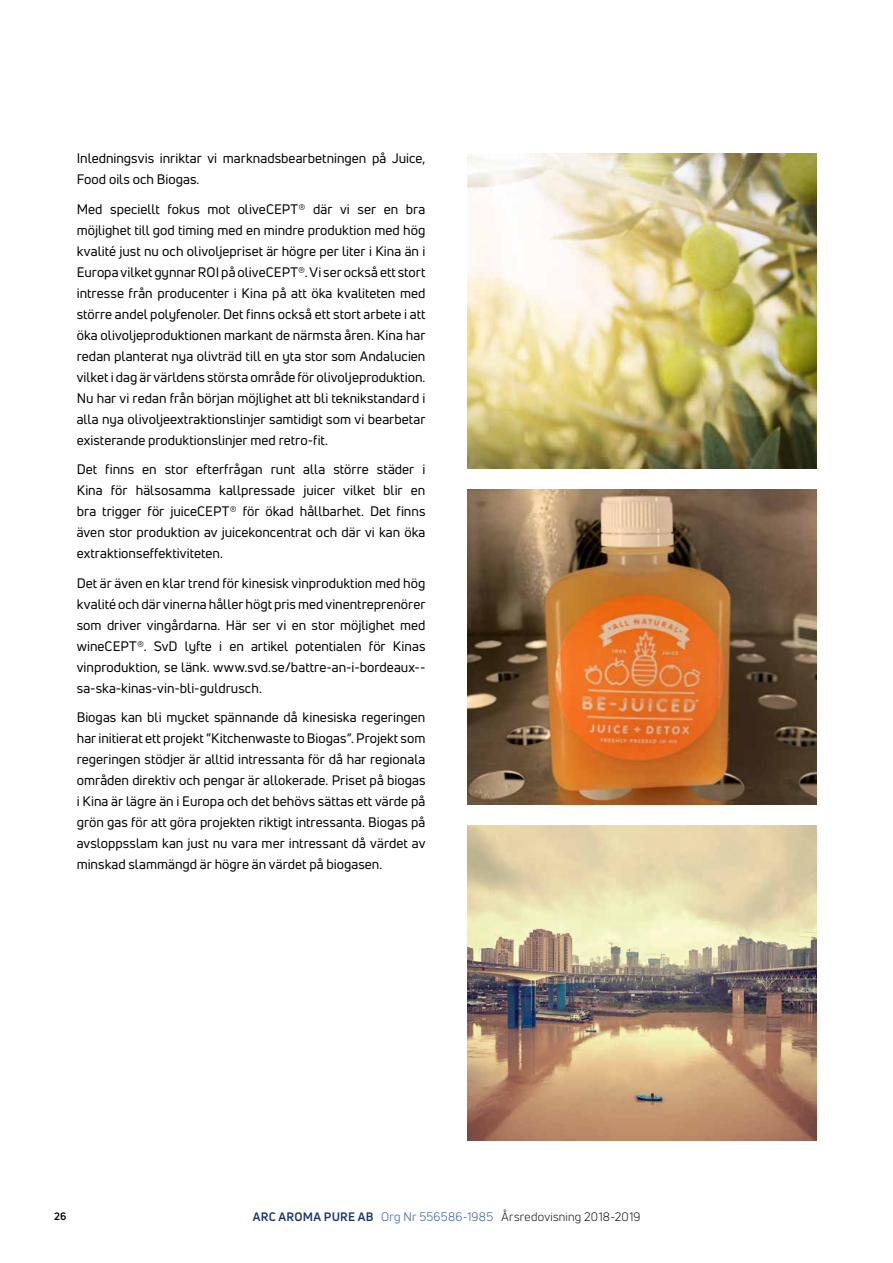
<style>
.page{position:relative;width:893px;height:1263px;background:#fff}
.page>*{position:absolute;margin:0;border:0;box-sizing:border-box;transform-origin:0 0}
.t1{font:13.5px/21px "Uni Neue";letter-spacing:.005em;color:#000;text-align:justify}
.t2{font:12px "Uni Neue";letter-spacing:.02em;color:#000}
.t3{font:700 10.5px "Uni Neue";color:#000}
.s1{font-weight:700;color:#1b3369}
.s2{color:#274f9e}
</style>
<div class="page">
<img style="left:468px;top:489px;width:349px;height:315px">
<img style="left:468px;top:153px;width:349px;height:315px">
<img style="left:468px;top:825px;width:349px;height:315px">
<p class="t1" style="left:77px;top:148px;width:350px">Inledningsvis inriktar vi marknadsbearbetningen på Juice,<br>Food oils och Biogas.</p>
<p class="t1" style="left:77px;top:198px;width:350px">Med speciellt fokus mot oliveCEPT® där vi ser en bra möjlighet till god timing med en mindre produktion med hög kvalité just nu och olivoljepriset är högre per liter i Kina än i Europa vilket gynnar ROI på oliveCEPT®. Vi ser också ett stort intresse från producenter i Kina på att öka kvaliteten med större andel polyfenoler. Det finns också ett stort arbete i att öka olivoljeproduktionen markant de närmsta åren. Kina har redan planterat nya olivträd till en yta stor som Andalucien vilket i dag är världens största område för olivoljeproduktion.<br>Nu har vi redan från början möjlighet att bli teknikstandard i alla nya olivoljeextraktionslinjer samtidigt som vi bearbetar existerande produktionslinjer med retro-fit.</p>
<p class="t1" style="left:77px;top:459px;width:350px">Det finns en stor efterfrågan runt alla större städer i Kina för hälsosamma kallpressade juicer vilket blir en bra trigger för juiceCEPT® för ökad hållbarhet. Det finns även stor produktion av juicekoncentrat och där vi kan öka extraktionseffektiviteten.</p>
<p class="t1" style="left:77px;top:572px;width:350px">Det är även en klar trend för kinesisk vinproduktion med hög kvalité och där vinerna håller högt pris med vinentreprenörer som driver vingårdarna. Här ser vi en stor möjlighet med wineCEPT®. SvD lyfte i en artikel potentialen för Kinas vinproduktion, se länk. www.svd.se/battre-an-i-bordeaux-- sa-ska-kinas-vin-bli-guldrusch.</p>
<p class="t1" style="left:77px;top:707px;width:350px">Biogas kan bli mycket spännande då kinesiska regeringen har initierat ett projekt ”Kitchenwaste to Biogas”. Projekt som regeringen stödjer är alltid intressanta för då har regionala områden direktiv och pengar är allokerade. Priset på biogas i Kina är lägre än i Europa och det behövs sättas ett värde på grön gas för att göra projekten riktigt intressanta. Biogas på avsloppsslam kan just nu vara mer intressant då värdet av minskad slammängd är högre än värdet på biogasen.</p>
<p class="t3" style="left:54px;top:1209px;width:14px">26</p>
<p class="t2" style="left:253px;top:1209px;width:389px"><span class="s1">ARC AROMA PURE AB</span> <span class="s2">Org Nr 556586-1985</span> Årsredovisning 2018-2019</p>
</div>
